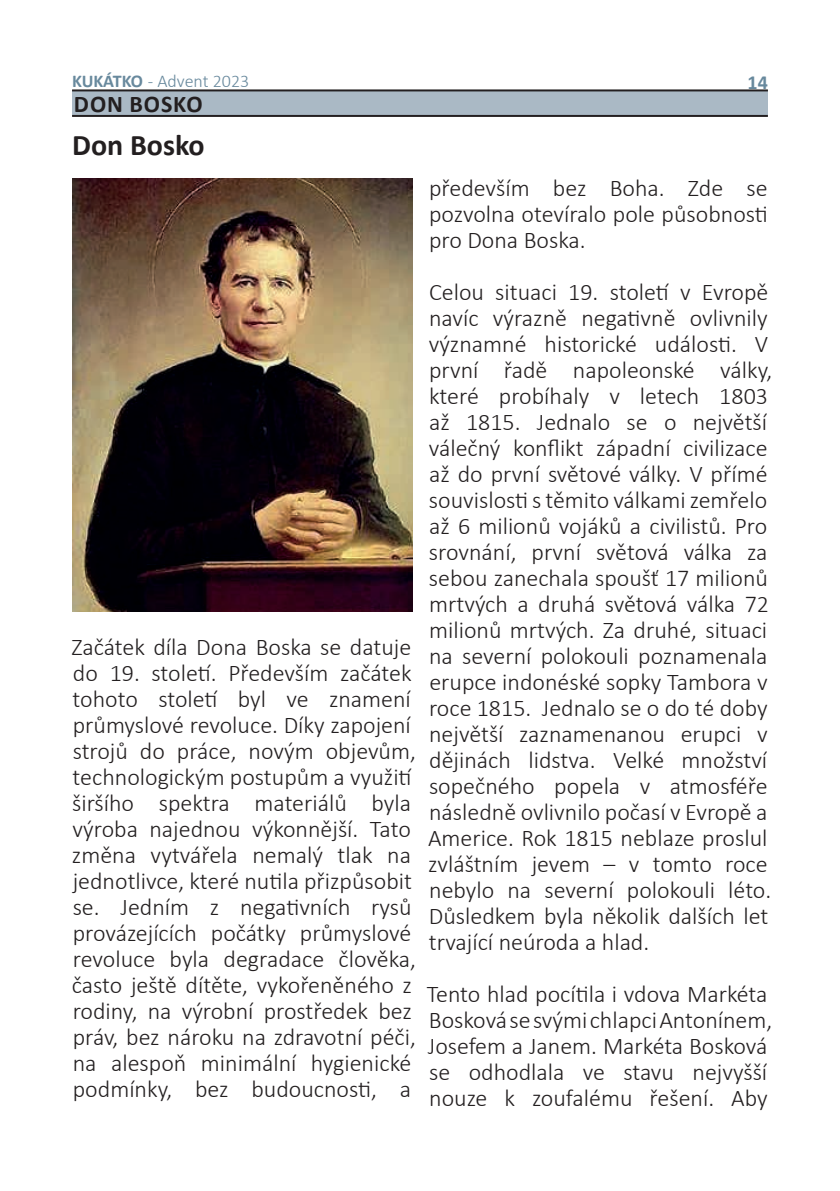
<style>
.page{position:relative;width:840px;height:1191px;background:#fff}
.page>*{position:absolute;margin:0;border:0;box-sizing:border-box;transform-origin:0 0}
.t1{font:700 30px "Calibri";color:#231f20}
.t2{font:300 24px/26px "Calibri";color:#231f20}
.t3{font:700 24px "Calibri";letter-spacing:.04em;color:#231f20}
.t4{font:700 20px "Calibri";color:#68899d}
.t5{font:300 18px "Calibri";color:#68899d}
.s1{font-weight:700}
</style>
<div class="page">
<div style="left:72px;top:90px;width:695px;height:25px;background:#aab9c5"></div>
<hr style="left:72px;top:89px;width:695px;height:2px;background:#231f20">
<hr style="left:72px;top:115px;width:695px;height:2px;background:#231f20">
<img style="left:72px;top:179px;width:340px;height:432px">
<p class="t5" style="left:72px;top:70px;width:179px"><span class="s1">KUKÁTKO</span> - Advent 2023</p>
<p class="t4" style="left:747px;top:68px;width:22px">14</p>
<p class="t3" style="left:74px;top:87px;width:130px">DON BOSKO</p>
<p class="t1" style="left:72px;top:124px;width:134px">Don Bosko</p>
<p class="t2" style="left:71px;top:634px;width:346px">Začátek díla Dona Boska se datuje do 19. století. Především začátek tohoto století byl ve znamení průmyslové revoluce. Díky zapojení strojů do práce, novým objevům, technologickým postupům a využití širšího spektra materiálů byla výroba najednou výkonnější. Tato změna vytvářela nemalý tlak na jednotlivce, které nutila přizpůsobit se. Jedním z negativních rysů provázejících počátky průmyslové revoluce byla degradace člověka, často ještě dítěte, vykořeněného z rodiny, na výrobní prostředek bez práv, bez nároku na zdravotní péči, na alespoň minimální hygienické podmínky, bez budoucnosti, a</p>
<p class="t2" style="left:429px;top:175px;width:340px;text-align:justify">především bez Boha. Zde se pozvolna otevíralo pole působnosti pro Dona Boska.</p>
<p class="t2" style="left:428px;top:279px;width:345px">Celou situaci 19. století v Evropě navíc výrazně negativně ovlivnily významné historické události. V první řadě napoleonské války, které probíhaly v letech 1803 až 1815. Jednalo se o největší válečný konflikt západní civilizace až do první světové války. V přímé souvislosti s těmito válkami zemřelo až 6 milionů vojáků a civilistů. Pro srovnání, první světová válka za sebou zanechala spoušť 17 milionů mrtvých a druhá světová válka 72 milionů mrtvých. Za druhé, situaci na severní polokouli poznamenala erupce indonéské sopky Tambora v roce 1815. Jednalo se o do té doby největší zaznamenanou erupci v dějinách lidstva. Velké množství sopečného popela v atmosféře následně ovlivnilo počasí v Evropě a Americe. Rok 1815 neblaze proslul zvláštním jevem – v tomto roce nebylo na severní polokouli léto.<br>Důsledkem byla několik dalších let trvající neúroda a hlad.</p>
<p class="t2" style="left:426px;top:980px;width:347px">Tento hlad pocítila i vdova Markéta Bosková se svými chlapci Antonínem, Josefem a Janem. Markéta Bosková se odhodlala ve stavu nejvyšší nouze k zoufalému řešení. Aby</p>
</div>
